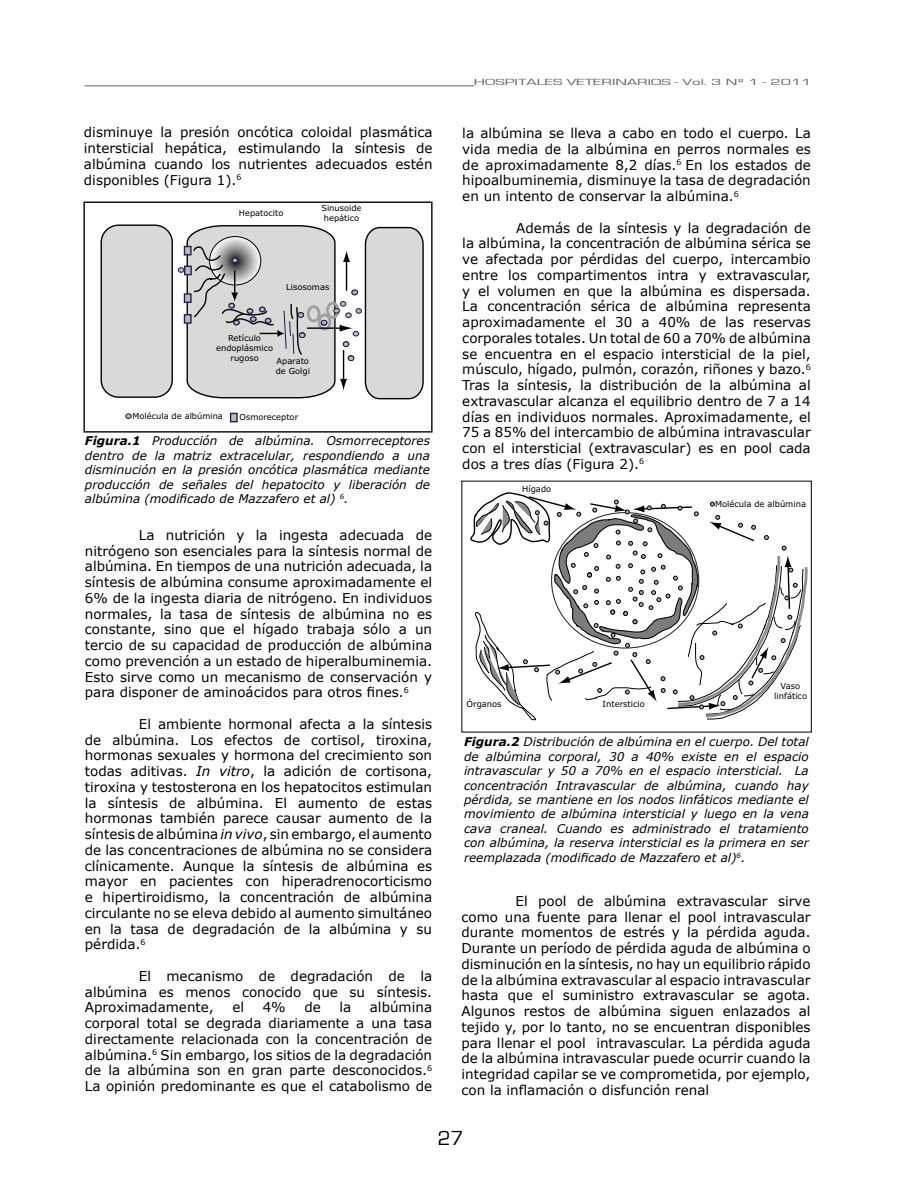
<style>
.page{position:relative;width:918px;height:1188px;background:#fff}
.page>*{position:absolute;margin:0;border:0;box-sizing:border-box;transform-origin:0 0}
.t1{font:21px "Eurostile";color:#000}
.t2{font:13.5px/15.8px "Verdana";color:#000;text-align:justify}
.t3{font:italic 12px/14.4px "Verdana";color:#000;text-align:justify}
.t4{font:9.15px "Eurostile";color:#636363;scale:1.82 1}
.t5{font:8.4px/10.1px "Verdana";color:#000;text-align:center}
.t6{font:8.25px/9.9px "Verdana";color:#000}
.s1{font-weight:700}
.s2{font-style:italic}
</style>
<div class="page">
<hr style="left:85px;top:86px;width:389px;height:1px;background:#636363">
<div style="left:83px;top:202px;width:350px;height:231px;border:1px solid #000"></div>
<div style="left:101px;top:225px;width:71px;height:172px;background:#d9d9d7;border-radius:17px"></div>
<div style="left:101px;top:224px;width:72px;height:174px;border:1px solid #000;border-radius:17px"></div>
<div style="left:231px;top:413px;width:6px;height:9px;background:#bab9bd"></div>
<div style="left:230px;top:413px;width:8px;height:9px;border:1px solid #2d1c4f"></div>
<div style="left:125px;top:413px;width:7px;height:6px;border:1px solid #2d1c4f;border-radius:50%"></div>
<svg style="left:177px;top:225px;width:247px;height:175px"></svg>
<svg style="left:470px;top:492px;width:338px;height:229px"></svg>
<p class="t4" style="left:474px;top:77px;width:187px">HOSPITALES VETERINARIOS - Vol. 3 Nº 1 - 2011</p>
<p class="t2" style="left:84px;top:124px;width:350px">disminuye la presión oncótica coloidal plasmática intersticial hepática, estimulando la síntesis de albúmina cuando los nutrientes adecuados estén disponibles (Figura 1).<sup>6</sup></p>
<p class="t2" style="left:462px;top:125px;width:350px">la albúmina se lleva a cabo en todo el cuerpo. La vida media de la albúmina en perros normales es de aproximadamente 8,2 días.<sup>6</sup> En los estados de hipoalbuminemia, disminuye la tasa de degradación en un intento de conservar la albúmina.<sup>6</sup></p>
<p class="t2" style="left:462px;top:219px;width:350px;text-indent:54px">Además de la síntesis y la degradación de la albúmina, la concentración de albúmina sérica se ve afectada por pérdidas del cuerpo, intercambio entre los compartimentos intra y extravascular, y el volumen en que la albúmina es dispersada.<br>La concentración sérica de albúmina representa aproximadamente el 30 a 40% de las reservas corporales totales. Un total de 60 a 70% de albúmina se encuentra en el espacio intersticial de la piel, músculo, hígado, pulmón, corazón, riñones y bazo.<sup>6<br></sup>Tras la síntesis, la distribución de la albúmina al extravascular alcanza el equilibrio dentro de 7 a 14 días en individuos normales. Aproximadamente, el 75 a 85% del intercambio de albúmina intravascular con el intersticial (extravascular) es en pool cada dos a tres días (Figura 2).<sup>6</sup></p>
<p class="t6" style="left:239px;top:208px;width:46px">Hepatocito</p>
<p class="t6" style="left:321px;top:203px;width:42px">Sinusoide hepático</p>
<p class="t6" style="left:286px;top:282px;width:45px">Lisosomas</p>
<p class="t6" style="left:216px;top:333px;width:58px;text-align:center">Retículo endoplásmico rugoso</p>
<p class="t6" style="left:276px;top:355px;width:36px">Aparato de Golgi</p>
<p class="t6" style="left:133px;top:411px;width:92px">Molécula de albúmina</p>
<p class="t6" style="left:239px;top:412px;width:60px">Osmoreceptor</p>
<p class="t3" style="left:85px;top:433px;width:347px"><span class="s1">Figura.1</span> Producción de albúmina. Osmorreceptores dentro de la matriz extracelular, respondiendo a una disminución en la presión oncótica plasmática mediante producción de señales del hepatocito y liberación de albúmina (modificado de Mazzafero et al) <sup>6</sup>.</p>
<p class="t5" style="left:522px;top:484px;width:31px">Hígado</p>
<p class="t5" style="left:715px;top:498px;width:92px">Molécula de albúmina</p>
<p class="t2" style="left:85px;top:527px;width:349px;text-indent:54px">La nutrición y la ingesta adecuada de nitrógeno son esenciales para la síntesis normal de albúmina. En tiempos de una nutrición adecuada, la síntesis de albúmina consume aproximadamente el 6% de la ingesta diaria de nitrógeno. En individuos normales, la tasa de síntesis de albúmina no es constante, sino que el hígado trabaja sólo a un tercio de su capacidad de producción de albúmina como prevención a un estado de hiperalbuminemia.<br>Esto sirve como un mecanismo de conservación y para disponer de aminoácidos para otros fines.<sup>6</sup></p>
<p class="t2" style="left:85px;top:716px;width:349px;text-indent:54px">El ambiente hormonal afecta a la síntesis de albúmina. Los efectos de cortisol, tiroxina, hormonas sexuales y hormona del crecimiento son todas aditivas. <span class="s2">In vitro</span>, la adición de cortisona, tiroxina y testosterona en los hepatocitos estimulan la síntesis de albúmina. El aumento de estas hormonas también parece causar aumento de la síntesis de albúmina <span class="s2">in vivo</span>, sin embargo, el aumento de las concentraciones de albúmina no se considera clínicamente. Aunque la síntesis de albúmina es mayor en pacientes con hiperadrenocorticismo e hipertiroidismo, la concentración de albúmina circulante no se eleva debido al aumento simultáneo en la tasa de degradación de la albúmina y su pérdida.<sup>6</sup></p>
<p class="t2" style="left:85px;top:968px;width:349px;text-indent:54px">El mecanismo de degradación de la albúmina es menos conocido que su síntesis.<br>Aproximadamente,</p>
<p class="t2" style="left:85px;top:999px;width:349px;text-indent:285px">albúmina corporal total se degrada diariamente a una tasa directamente relacionada con la concentración de albúmina.<sup>6</sup> Sin embargo, los sitios de la degradación de la albúmina son en gran parte desconocidos.<sup>6<br></sup>La opinión predominante es que el catabolismo de</p>
<p class="t2" style="left:232px;top:999px;width:13px">el</p>
<p class="t2" style="left:263px;top:999px;width:25px">4%</p>
<p class="t2" style="left:304px;top:999px;width:18px">de</p>
<p class="t2" style="left:339px;top:999px;width:13px">la</p>
<p class="t5" style="left:467px;top:698px;width:37px">Órganos</p>
<p class="t5" style="left:603px;top:698px;width:44px">Intersticio</p>
<p class="t5" style="left:774px;top:680px;width:34px">Vaso linfático</p>
<p class="t3" style="left:464px;top:735px;width:346px"><span class="s1">Figura.2</span> Distribución de albúmina en el cuerpo. Del total de albúmina corporal, 30 a 40% existe en el espacio intravascular y 50 a 70% en el espacio intersticial. La concentración Intravascular de albúmina, cuando hay pérdida, se mantiene en los nodos linfáticos mediante el movimiento de albúmina intersticial y luego en la vena cava craneal. Cuando es administrado el tratamiento con albúmina, la reserva intersticial es la primera en ser reemplazada (modificado de Mazzafero et al)<sup>6</sup>.</p>
<p class="t2" style="left:461px;top:893px;width:351px;text-indent:54px">El pool de albúmina extravascular sirve como una fuente para llenar el pool intravascular durante momentos de estrés y la pérdida aguda.<br>Durante un período de pérdida aguda de albúmina o disminución en la síntesis, no hay un equilibrio rápido de la albúmina extravascular al espacio intravascular hasta que el suministro extravascular se agota.<br>Algunos restos de albúmina siguen enlazados al tejido y, por lo tanto, no se encuentran disponibles para llenar el pool intravascular. La pérdida aguda de la albúmina intravascular puede ocurrir cuando la integridad capilar se ve comprometida, por ejemplo, con la inflamación o disfunción renal</p>
<h1 class="t1" style="left:438px;top:1126px;width:27px">27</h1>
</div>
